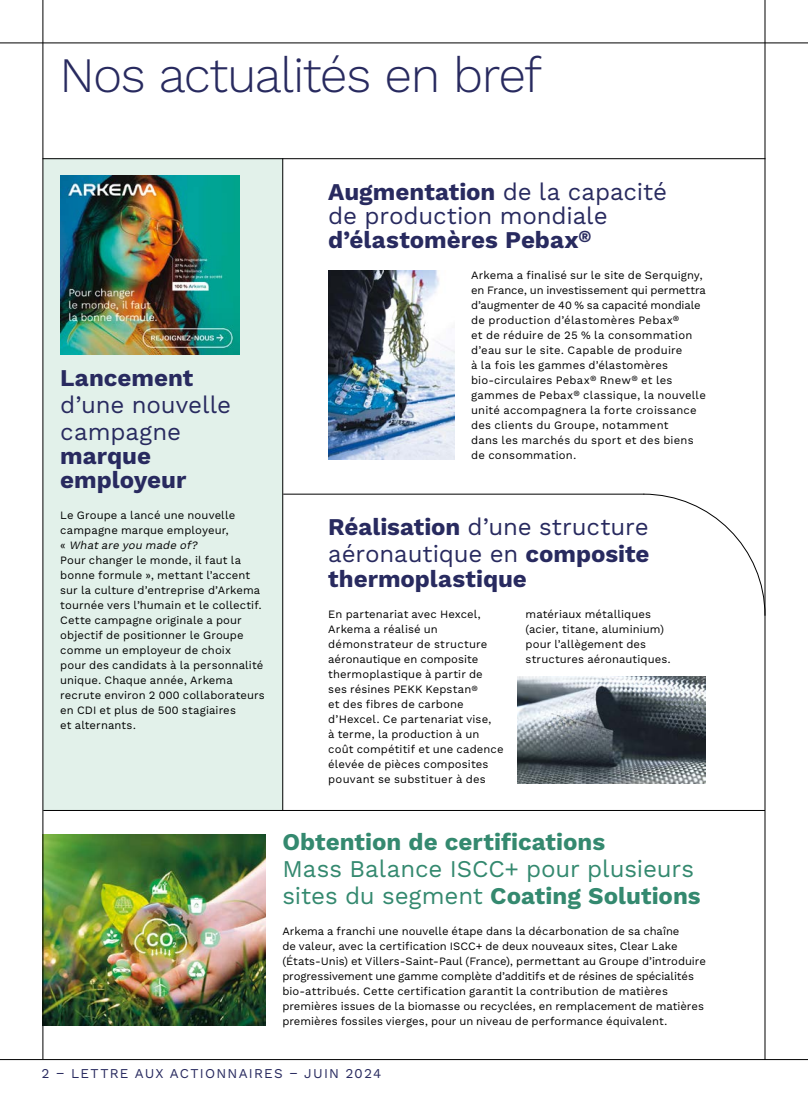
<style>
.page{position:relative;width:808px;height:1106px;background:#fff}
.page>*{position:absolute;margin:0;border:0;box-sizing:border-box;transform-origin:0 0}
.t1{font:300 49.5px "Work Sans";letter-spacing:-.03em;color:#282a5f}
.t2{font:700 24px/26.2px "Work Sans";color:#282a5f;text-align:justify}
.t3{font:24px/24px "Work Sans";letter-spacing:-.005em;color:#282a5f}
.t4{font:24px/27px "Work Sans";letter-spacing:-.005em;color:#34896f}
.t5{font:700 24px "Work Sans";color:#34896f}
.t6{font:13.5px "Work Sans";letter-spacing:.09em;color:#282a5f}
.t7{font:11.25px/15px "Work Sans";letter-spacing:.01em;color:#000}
.s1{font-style:italic}
.s2{font-weight:700}
.s3{font-weight:400}
</style>
<div class="page">
<img style="left:517px;top:676px;width:189px;height:107px">
<img style="left:44px;top:834px;width:221px;height:191px">
<img style="left:328px;top:271px;width:126px;height:188px">
<div style="left:43px;top:158px;width:240px;height:652px;background:#e2f1ea"></div>
<img style="left:60px;top:175px;width:179px;height:179px">
<hr style="left:0;top:43px;width:808px;height:1px;background:#000">
<hr style="left:0;top:1059px;width:808px;height:1px;background:#000">
<hr style="left:43px;top:0;width:1px;height:1059px;background:#000">
<hr style="left:765px;top:0;width:1px;height:1059px;background:#000">
<hr style="left:43px;top:810px;width:722px;height:1px;background:#000">
<hr style="left:283px;top:494px;width:361px;height:1px;background:#000">
<svg style="left:643px;top:493px;width:123px;height:123px"></svg>
<hr style="left:282px;top:158px;width:1px;height:652px;background:#000">
<hr style="left:43px;top:158px;width:722px;height:1px;background:#000">
<h1 class="t1" style="left:59px;top:46px;width:484px">Nos actualités en bref</h1>
<h2 class="t2" style="left:60px;top:366px;width:135px">Lancement</h2>
<h2 class="t3" style="left:60px;top:393px;width:172px;line-height:27px">d’une nouvelle campagne</h2>
<h2 class="t2" style="left:60px;top:445px;width:128px;line-height:24px">marque employeur</h2>
<p class="t7" style="left:60px;top:508px;width:206px">Le Groupe a lancé une nouvelle campagne marque employeur,<br>« <span class="s1">Whatare you made of?<br></span>Pour changer le monde, il faut la bonne formule », mettant l’accent sur la culture d’entreprise d’Arkema tournée vers l’humain et le collectif.<br>Cette campagne originale a pour objectif de positionner le Groupe comme un employeur de choix<br>pour des candidats à la personnalité unique. Chaque année, Arkema recrute environ 2 000 collaborateurs en CDI et plus de 500 stagiaires<br>et alternants.</p>
<h2 class="t3" style="left:328px;top:181px;width:340px"><span class="s2">Augmentation</span> de la capacité de production mondiale <span class="s2">d’élastomères Pebax</span><sup>®</sup></h2>
<p class="t7" style="left:471px;top:268px;width:236px">Arkema a finalisé sur le site de Serquigny, en France, un investissement qui permettra d’augmenter de 40 % sa capacité mondiale de production d’élastomères Pebax<sup>®<br></sup>et de réduire de 25 % la consommation d’eau sur le site. Capable de produire<br>à la fois les gammes d’élastomères<br>bio‑ circulaires Pebax<sup>®</sup> Rnew<sup>®</sup> et les gammes de Pebax<sup>®</sup> classique, la nouvelle unité accompagnera la forte croissance des clients du Groupe, notamment<br>dans les marchés du sport et des biens de consommation.</p>
<h2 class="t2" style="left:328px;top:515px;width:323px">Réalisation <span class="s3">d’une structure aéronautique en</span> composite thermoplastique</h2>
<p class="t7" style="left:328px;top:607px;width:177px">En partenariat avec Hexcel,<br>Arkema a réalisé un démonstrateur de structure aéronautique en composite thermoplastique à partir de ses résines PEKK Kepstan<sup>®<br></sup>et des fibres de carbone d’Hexcel. Ce partenariat vise,<br>à terme, la production à un coût compétitif et une cadence élevée de pièces composites pouvant se substituer à des</p>
<p class="t7" style="left:526px;top:607px;width:147px">matériaux métalliques (acier, titane, aluminium) pour l’allègement des structures aéronautiques.</p>
<h2 class="t5" style="left:282px;top:828px;width:324px">Obtention de certifications</h2>
<h2 class="t4" style="left:282px;top:856px;width:420px">Mass Balance ISCC+ pour plusieurs sites du segment <span class="s2">Coating Solutions</span></h2>
<p class="t7" style="left:282px;top:924px;width:425px">Arkema a franchi une nouvelle étape dans la décarbonation de sa chaîne<br>de valeur, avec la certification ISCC+ de deux nouveaux sites, Clear Lake (États-Unis) et Villers-Saint-Paul (France), permettant au Groupe d’introduire progressivement une gamme complète d’additifs et de résines de spécialités bio-attribués. Cette certification garantit la contribution de matières premières issues de la biomasse ou recyclées, en remplacement de matières premières fossiles vierges, pour un niveau de performance équivalent.</p>
<p class="t6" style="left:41px;top:1065px;width:341px">2 – LETTRE AUX ACTIONNAIRES – JUIN 2024</p>
</div>
